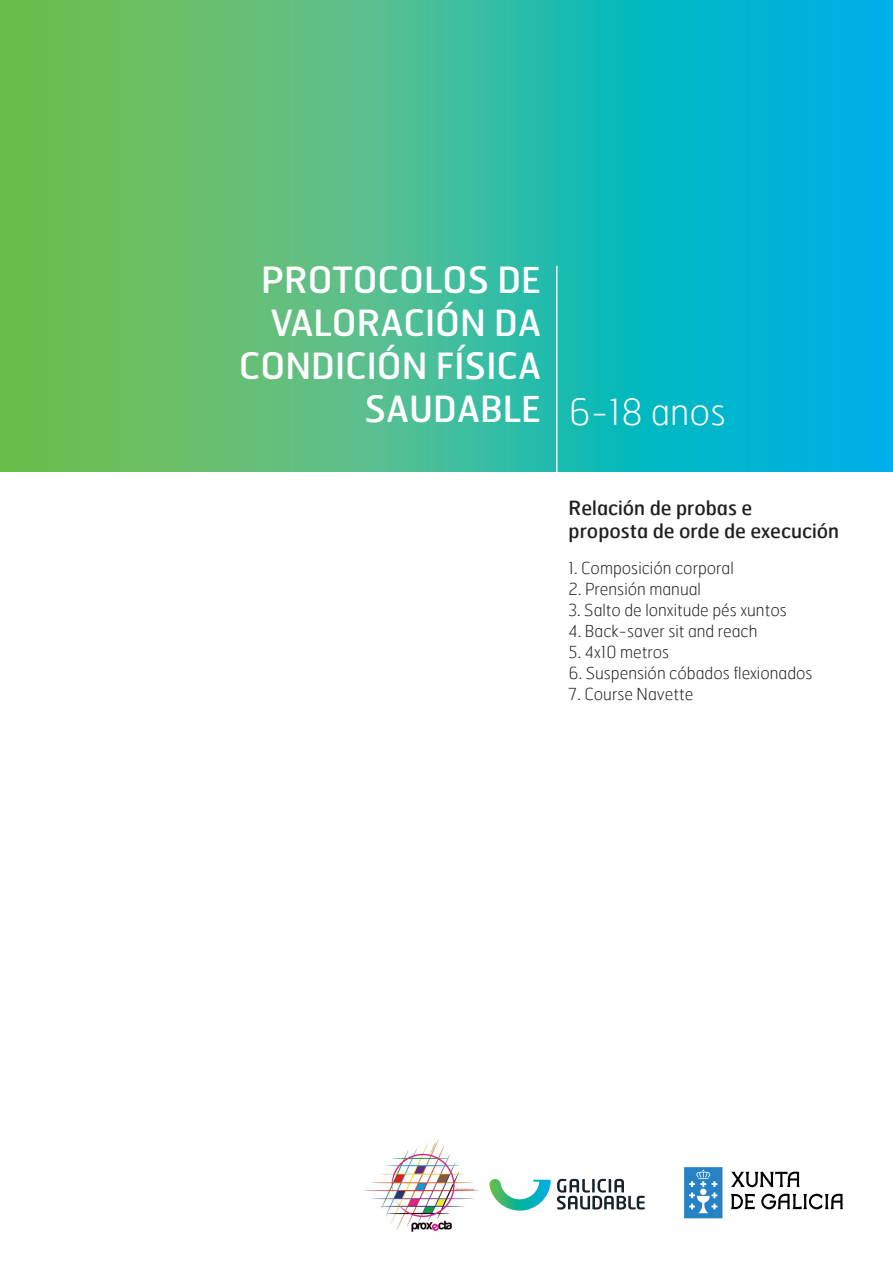
<style>
.page{position:relative;width:893px;height:1263px;background:#fff}
.page>*{position:absolute;margin:0;border:0;box-sizing:border-box;transform-origin:0 0}
.t1{font:36px/43.2px "Hermes";color:#fff;text-align:right}
.t2{font:100 36px "Hermes";color:#fff}
.t3{font:19.5px/23.4px "Hermes";color:#231f20}
.t4{font:100 16.5px "Hermes";color:#231f20}
</style>
<div class="page">
<svg style="left:0;top:0;width:893px;height:471px;background:#38ba9b"></svg>
<hr style="left:556px;top:266px;width:1px;height:240px;background:#fff">
<svg style="left:557px;top:1179px;width:88px;height:30px"></svg>
<svg style="left:731px;top:1171px;width:112px;height:39px"></svg>
<svg style="left:684px;top:1167px;width:38px;height:51px;background:#4a96ce"></svg>
<svg style="left:489px;top:1179px;width:62px;height:31px"></svg>
<img style="left:364px;top:1139px;width:114px;height:93px">
<h1 class="t1" style="left:239px;top:257px;width:304px">PROTOCOLOS DE<br>VALORACIÓN DA<br>CONDICIÓN FÍSICA<br>SAUDABLE</h1>
<h1 class="t2" style="left:569px;top:389px;width:159px">6-18 anos</h1>
<p class="t3" style="left:569px;top:495px;width:272px">Relación de probas e<br>proposta de orde de execución</p>
<p class="t4" style="left:569px;top:558px;width:167px">1. Composición corporal</p>
<p class="t4" style="left:569px;top:579px;width:134px">2. Prensión manual</p>
<p class="t4" style="left:569px;top:600px;width:220px">3. Salto de lonxitude pés xuntos</p>
<p class="t4" style="left:569px;top:621px;width:190px">4. Back-saver sit and reach</p>
<p class="t4" style="left:569px;top:642px;width:102px">5. 4x10 metros</p>
<p class="t4" style="left:569px;top:663px;width:245px">6. Suspensión cóbados flexionados</p>
<p class="t4" style="left:569px;top:684px;width:126px">7. Course Navette</p>
</div>
